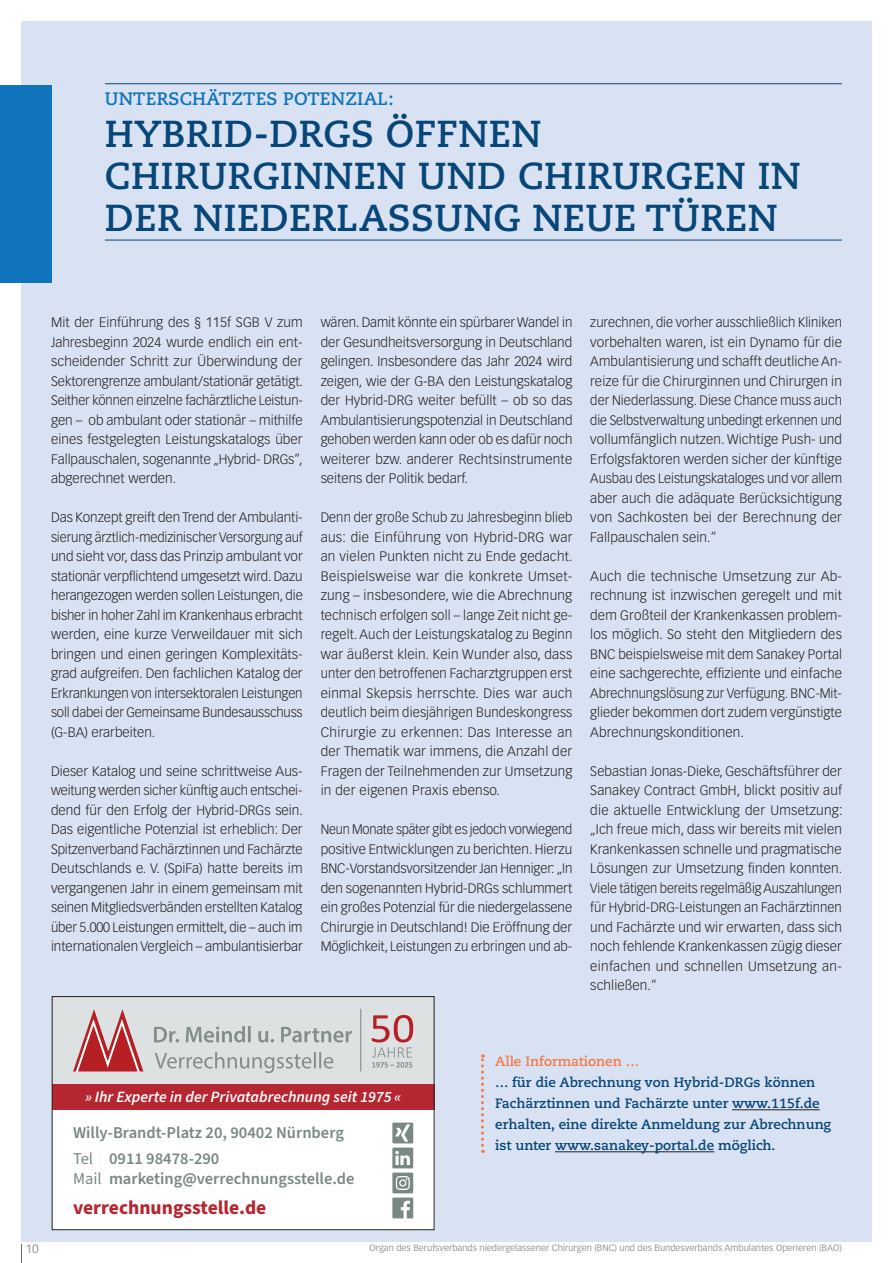
<style>
.page{position:relative;width:893px;height:1263px;background:#fff}
.page>*{position:absolute;margin:0;border:0;box-sizing:border-box;transform-origin:0 0}
.Head{font:700 37.5px/42px "Caecilia LT Pro 75";letter-spacing:.01em;color:#064678}
.t1{font:700 19.5px "Source Sans Pro";color:#b62631}
.Überzeile_HL{font:700 18px "Caecilia LT Pro 75";letter-spacing:.01em;color:#1074bc}
.t2{font:600 16.5px/26.2px "Source Sans Pro";color:#7a8885}
.t3{font:italic 600 15.75px "Source Sans Pro";color:#fff}
.copy{font:300 13.5px/19.5px "Vectora LT Pro";color:#231f20;text-align:justify}
.copy-2{font:300 13.5px/19.5px "Vectora LT Pro";color:#231f20;text-align:justify;scale:.96 1}
.copy-3{font:300 13.5px/19.5px "Vectora LT Pro";color:#231f20;text-align:justify;scale:.95 1}
.Hinweise{font:700 13.5px/21px "Caecilia LT Pro 75";color:#064678}
.Hinweise-2{font:700 13.5px "Caecilia LT Pro 75";color:#f47947}
.t4{font:12px "Vectora LT Pro";color:#95979a}
.t5{font:9px "Vectora LT Pro";color:#95979a}
.s1{font-weight:400}
</style>
<div class="page">
<svg style="left:21px;top:1244px;width:1px;height:19px"></svg>
<div style="left:21px;top:21px;width:851px;height:1220px;background:#d9e2f2"></div>
<hr style="left:105px;top:83px;width:737px;height:1px;background:#064678">
<hr style="left:105px;top:240px;width:737px;height:1px;background:#064678">
<div style="left:52px;top:996px;width:382px;height:234px;background:#fff"></div>
<div style="left:52px;top:996px;width:382px;height:89px;background:#dde1e1"></div>
<svg style="left:392px;top:1122px;width:21px;height:96px"></svg>
<svg style="left:73px;top:1009px;width:70px;height:62px"></svg>
<svg style="left:154px;top:1026px;width:198px;height:16px"></svg>
<svg style="left:155px;top:1052px;width:178px;height:21px"></svg>
<svg style="left:372px;top:1015px;width:41px;height:52px"></svg>
<hr style="left:360px;top:1009px;width:1px;height:62px;background:#848e89">
<div style="left:52px;top:1084px;width:382px;height:26px;background:#b62631"></div>
<div style="left:52px;top:996px;width:382px;height:234px;border:1px solid #231f20"></div>
<hr style="left:732px;top:1109px;width:88px;height:1px;background:#231f20">
<hr style="left:555px;top:1151px;width:159px;height:1px;background:#231f20">
<svg style="left:481px;top:1054px;width:3px;height:99px"></svg>
<div style="left:0;top:85px;width:51px;height:198px;background:#1074bc"></div>
<p class="Überzeile_HL" style="left:105px;top:87px;width:290px">UNTERSCHÄTZTES POTENZIAL:</p>
<p class="Head" style="left:105px;top:112px;width:697px">HYBRID-DRGS ÖFFNEN<br>CHIRURGINNEN UND CHIRURGEN IN<br>DER NIEDERLASSUNG NEUE TÜREN</p>
<p class="copy" style="left:51px;top:312px;width:254px">Mit der Einführung des § 115f SGB V zum Jahresbeginn 2024 wurde endlich ein ent&shy;scheidender Schritt zur Überwindung der Sektorengrenze ambulant/stationär getätigt.<br>Seither können einzelne fachärztliche Leistun&shy;gen – ob ambulant oder stationär – mithilfe eines festgelegten Leistungskatalogs über Fallpauschalen, sogenannte „Hybrid- DRGs“, abgerechnet werden.</p>
<p class="copy" style="left:51px;top:507px;width:253px">Das Konzept greift den Trend der Ambulanti&shy;sierung ärztlich-medizinischer Versorgung auf und sieht vor, dass das Prinzip ambulant vor stationär verpflichtend umgesetzt wird. Dazu herangezogen werden sollen Leistungen, die bisher in hoher Zahl im Krankenhaus erbracht werden, eine kurze Verweildauer mit sich bringen und einen geringen Komplexitäts&shy;grad aufgreifen. Den fachlichen Katalog der Erkrankungen von intersektoralen Leistungen soll dabei der Gemeinsame Bundesausschuss (G-BA) erarbeiten.</p>
<p class="copy" style="left:51px;top:761px;width:253px">Dieser Katalog und seine schrittweise Aus&shy;weitung werden sicher künftig auch entschei&shy;dend für den Erfolg der Hybrid-DRGs sein.<br>Das eigentliche Potenzial ist erheblich: Der Spitzenverband Fachärztinnen und Fachärzte Deutschlands e. V. (SpiFa) hatte bereits im vergangenen Jahr in einem gemeinsam mit seinen Mitgliedsverbänden erstellten Katalog über 5.000 Leistungen ermittelt, die – auch im internationalen Vergleich – ambulantisierbar</p>
<p class="copy" style="left:321px;top:312px;width:253px">wären. Damit könnte ein spürbarer Wandel in der Gesundheitsversorgung in Deutschland gelingen. Insbesondere das Jahr 2024 wird zeigen, wie der G-BA den Leistungskatalog der Hybrid-DRG weiter befüllt – ob so das Ambulantisierungspotenzial in Deutschland gehoben werden kann oder ob es dafür noch weiterer bzw. anderer Rechtsinstrumente seitens der Politik bedarf.</p>
<p class="copy-2" style="left:321px;top:507px;width:264px">Denn der große Schub zu Jahresbeginn blieb aus: die Einführung von Hybrid-DRG war an vielen Punkten nicht zu Ende gedacht.<br>Beispielsweise war die konkrete Umset&shy;zung – insbesondere, wie die Abrechnung technisch erfolgen soll – lange Zeit nicht ge&shy;regelt. Auch der Leistungskatalog zu Beginn war äußerst klein. Kein Wunder also, dass unter den betroffenen Facharztgruppen erst einmal Skepsis herrschte. Dies war auch deutlich beim diesjährigen Bundeskongress Chirurgie zu erkennen: Das Interesse an der Thematik war immens, die Anzahl der Fragen der Teilnehmenden zur Umsetzung in der eigenen Praxis ebenso.</p>
<p class="copy-3" style="left:321px;top:819px;width:266px">Neun Monate später gibt es jedoch vorwiegend positive Entwicklungen zu berichten. Hierzu BNC-Vorstandsvorsitzender Jan Henniger: „In den sogenannten Hybrid-DRGs schlummert ein großes Potenzial für die niedergelassene Chirurgie in Deutschland! Die Eröffnung der Möglichkeit, Leistungen zu erbringen und ab-</p>
<p class="copy" style="left:590px;top:312px;width:253px">zurechnen, die vorher ausschließlich Kliniken vorbehalten waren, ist ein Dynamo für die Ambulantisierung und schafft deutliche An&shy;reize für die Chirurginnen und Chirurgen in der Niederlassung. Diese Chance muss auch die Selbstverwaltung unbedingt erkennen und vollumfänglich nutzen. Wichtige Push- und Erfolgsfaktoren werden sicher der künftige Ausbau des Leistungskataloges und vor allem aber auch die adäquate Berücksichtigung von Sachkosten bei der Berechnung der Fallpauschalen sein.“</p>
<p class="copy" style="left:590px;top:566px;width:253px">Auch die technische Umsetzung zur Ab&shy;rechnung ist inzwischen geregelt und mit dem Großteil der Krankenkassen problem&shy;los möglich. So steht den Mitgliedern des BNC beispielsweise mit dem Sanakey Portal eine sachgerechte, effiziente und einfache Abrechnungslösung zur Verfügung. BNC-Mit&shy;glieder bekommen dort zudem vergünstigte Abrechnungskonditionen.</p>
<p class="copy" style="left:590px;top:761px;width:254px">Sebastian Jonas-Dieke, Geschäftsführer der Sanakey Contract GmbH, blickt positiv auf die aktuelle Entwicklung der Umsetzung: „Ich freue mich, dass wir bereits mit vielen Krankenkassen schnelle und pragmatische Lösungen zur Umsetzung finden konnten.<br>Viele tätigen bereits regelmäßig Auszahlungen für Hybrid-DRG-Leistungen an Fachärztinnen und Fachärzte und wir erwarten, dass sich noch fehlende Krankenkassen zügig dieser einfachen und schnellen Umsetzung an&shy;schließen.“</p>
<p class="t3" style="left:85px;top:1086px;width:317px">» Ihr Experte in der Privatabrechnung seit 1975 «</p>
<p class="t2" style="left:73px;top:1120px;width:272px">Willy-Brandt-Platz 20, 90402 Nürnberg<br><span class="s1">Tel</span> 0911 98478-290</p>
<p class="t2" style="left:73px;top:1166px;width:283px"><span class="s1">Mail</span> marketing@verrechnungsstelle.de</p>
<p class="t1" style="left:73px;top:1194px;width:195px">verrechnungsstelle.de</p>
<p class="Hinweise-2" style="left:495px;top:1052px;width:145px">Alle Informationen …</p>
<p class="Hinweise" style="left:495px;top:1072px;width:338px">… für die Abrechnung von Hybrid-DRGs können Fachärztinnen und Fachärzte unter www.115f.de erhalten, eine direkte Anmeldung zur Abrechnung ist unter www.sanakey-portal.de möglich.</p>
<p class="t4" style="left:26px;top:1242px;width:15px">10</p>
<p class="t5" style="left:369px;top:1242px;width:474px">Organ des Berufsverbands niedergelassener Chirurgen (BNC) und des Bundesverbands Ambulantes Operieren (BAO)</p>
</div>
